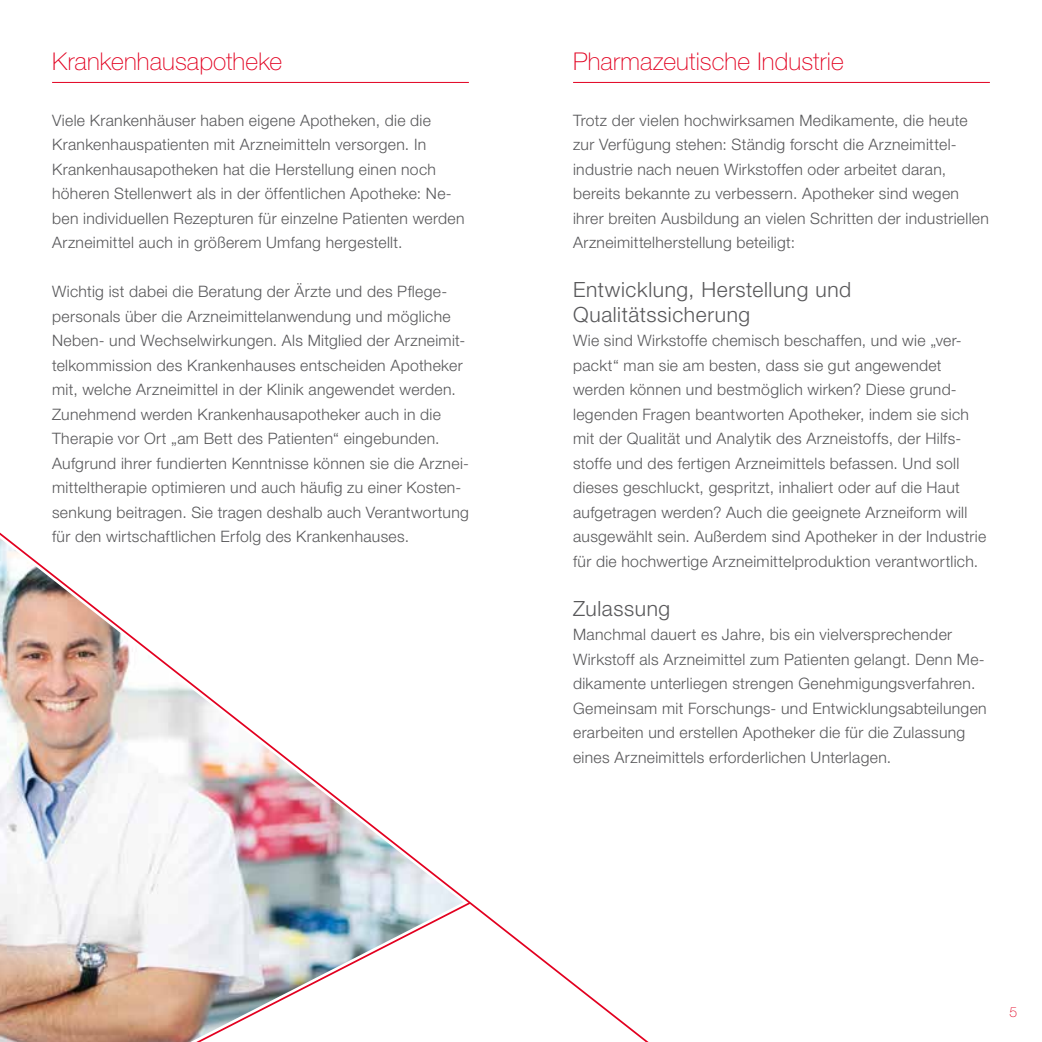
<style>
.page{position:relative;width:1042px;height:1042px;background:#fff}
.page>*{position:absolute;margin:0;border:0;box-sizing:border-box;transform-origin:0 0}
.t1{font:100 24.5px "Helvetica Neue LT Std";letter-spacing:.005em;color:#e20020}
.t2{font:300 21px/24.5px "Helvetica Neue LT Std";letter-spacing:.03em;color:#58585a}
.t3{font:300 15.75px/24.5px "Helvetica Neue LT Std";letter-spacing:.02em;color:#58585a}
.t4{font:100 14px "Helvetica Neue LT Std";color:#e20020}
</style>
<div class="page">
<hr style="left:52px;top:82px;width:417px;height:1px;background:#e20020">
<hr style="left:573px;top:82px;width:417px;height:1px;background:#e20020">
<img style="left:0;top:532px;width:649px;height:510px">
<img style="left:128px;top:900px;width:344px;height:142px">
<h1 class="t1" style="left:52px;top:47px;width:232px">Krankenhausapotheke</h1>
<p class="t3" style="left:52px;top:107px;width:414px">Viele Krankenhäuser haben eigene Apotheken, die die Krankenhauspatienten mit Arzneimitteln versorgen. In Krankenhausapotheken hat die Herstellung einen noch höheren Stellenwert als in der öffentlichen Apotheke: Ne&shy;ben individuellen Rezepturen für einzelne Patienten werden Arzneimittel auch in größerem Umfang hergestellt.</p>
<p class="t3" style="left:52px;top:279px;width:418px">Wichtig ist dabei die Beratung der Ärzte und des Pflege&shy;personals über die Arzneimittelanwendung und mögliche Neben- und Wechselwirkungen. Als Mitglied der Arzneimit&shy;telkommission des Krankenhauses entscheiden Apotheker mit, welche Arzneimittel in der Klinik angewendet werden.<br>Zunehmend werden Krankenhausapotheker auch in die Therapie vor Ort „am Bett des Patienten“ eingebunden.<br>Aufgrund ihrer fundierten Kenntnisse können sie die Arznei&shy;mitteltherapie optimieren und auch häufig zu einer Kosten&shy;senkung beitragen. Sie tragen deshalb auch Verantwortung für den wirtschaftlichen Erfolg des Krankenhauses.</p>
<h1 class="t1" style="left:573px;top:47px;width:272px">Pharmazeutische Industrie</h1>
<p class="t3" style="left:573px;top:107px;width:417px">Trotz der vielen hochwirksamen Medikamente, die heute zur Verfügung stehen: Ständig forscht die Arzneimittel&shy;industrie nach neuen Wirkstoffen oder arbeitet daran, bereits bekannte zu verbessern. Apotheker sind wegen ihrer breiten Ausbildung an vielen Schritten der industriellen Arzneimittelherstellung beteiligt:</p>
<h2 class="t2" style="left:573px;top:277px;width:280px">Entwicklung, Herstellung und<br>Qualitätssicherung</h2>
<p class="t3" style="left:573px;top:328px;width:415px">Wie sind Wirkstoffe chemisch beschaffen, und wie „ver&shy;packt“ man sie am besten, dass sie gut angewendet werden können und bestmöglich wirken? Diese grund&shy;legenden Fragen beantworten Apotheker, indem sie sich mit der Qualität und Analytik des Arzneistoffs, der Hilfs&shy;stoffe und des fertigen Arzneimittels befassen. Und soll dieses geschluckt, gespritzt, inhaliert oder auf die Haut aufgetragen werden? Auch die geeignete Arzneiform will ausgewählt sein. Außerdem sind Apotheker in der Industrie für die hochwertige Arzneimittelproduktion verantwortlich.</p>
<h2 class="t2" style="left:573px;top:595px;width:99px">Zulassung</h2>
<p class="t3" style="left:573px;top:622px;width:415px">Manchmal dauert es Jahre, bis ein vielversprechender Wirkstoff als Arzneimittel zum Patienten gelangt. Denn Me&shy;dikamente unterliegen strengen Genehmigungsverfahren.<br>Gemeinsam mit Forschungs- und Entwicklungsabteilungen erarbeiten und erstellen Apotheker die für die Zulassung eines Arzneimittels erforderlichen Unterlagen.</p>
<p class="t4" style="left:1009px;top:1004px;width:9px">5</p>
</div>
